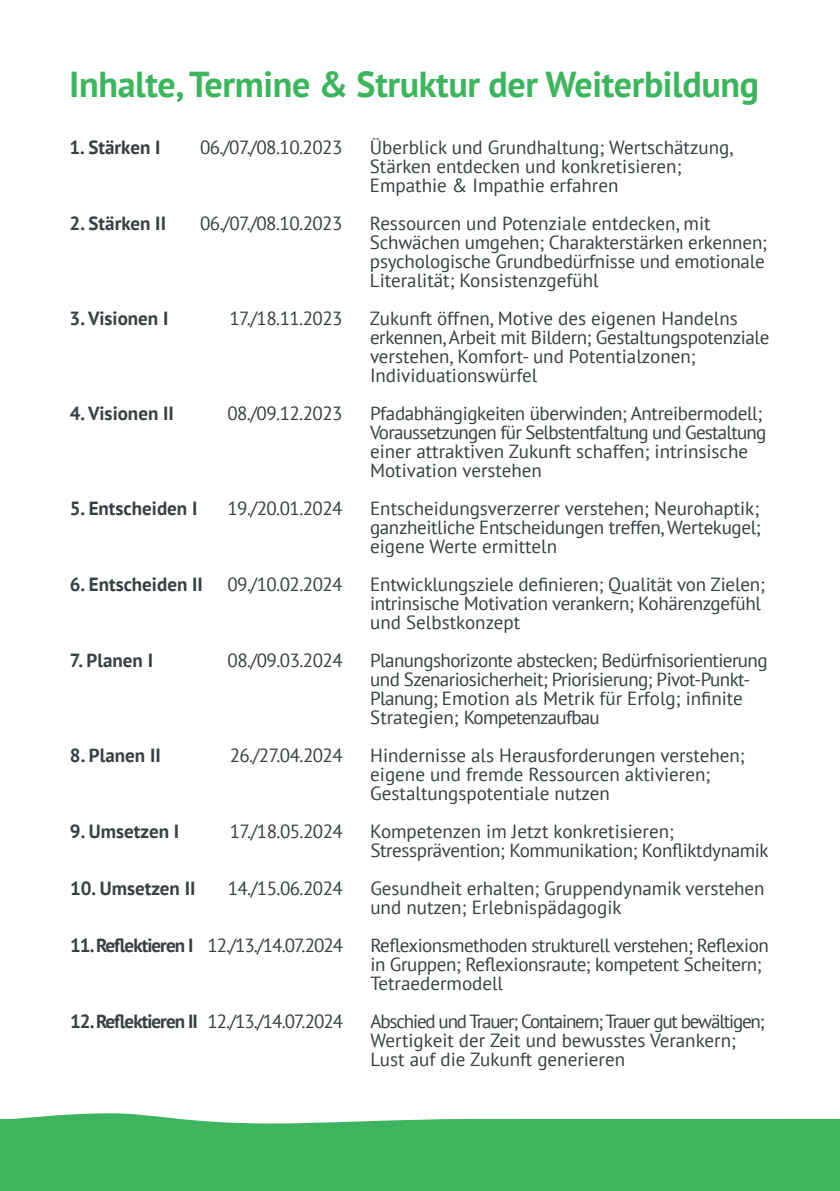
<style>
.page{position:relative;width:840px;height:1191px;background:#fff}
.page>*{position:absolute;margin:0;border:0;box-sizing:border-box;transform-origin:0 0}
.t1{font:700 36px "PT Sans";letter-spacing:-.01em;color:#3eb45e}
.t2{font:19px/19px "PT Sans";letter-spacing:-.01em;color:#364042}
.t3{font:19px/19px "PT Sans";letter-spacing:-.03em;color:#364042}
.t4{font:700 19px "PT Sans";color:#364042}
.t5{font:19px "PT Sans";letter-spacing:-.05em;color:#364042}
.s1{font-weight:700}
</style>
<div class="page">
<svg style="left:0;top:1113px;width:839px;height:78px;background:#4db96a"></svg>
<h1 class="t1" style="left:69px;top:61px;width:691px">Inhalte, Termine &amp; Struktur der Weiterbildung</h1>
<p class="t4" style="left:69px;top:135px;width:93px">1. Stärken I</p>
<p class="t3" style="left:200px;top:137px;width:144px">06./07./08.10.2023</p>
<p class="t2" style="left:369px;top:137px;width:365px">Überblick und Grundhaltung; Wertschätzung,<br>Stärken entdecken und konkretisieren;<br>Empathie &amp; Impathie erfahren</p>
<p class="t4" style="left:70px;top:211px;width:98px">2. Stärken II</p>
<p class="t3" style="left:200px;top:213px;width:144px">06./07./08.10.2023</p>
<p class="t2" style="left:370px;top:213px;width:398px">Ressourcen und Potenziale entdecken, mit Schwächen umgehen; Charakterstärken erkennen; psychologische Grundbedürfnisse und emotionale Literalität; Konsistenzgefühl</p>
<p class="t4" style="left:70px;top:306px;width:100px">3. Visionen I</p>
<p class="t3" style="left:229px;top:308px;width:114px">17./18.11.2023</p>
<p class="t2" style="left:370px;top:308px;width:401px">Zukunft öffnen, Motive des eigenen Handelns erkennen, Arbeit mit Bildern; Gestaltungspotenziale verstehen, Komfort- und Potentialzonen; Individuationswürfel</p>
<p class="t4" style="left:70px;top:401px;width:106px">4. Visionen II</p>
<p class="t3" style="left:227px;top:403px;width:117px">08./09.12.2023</p>
<p class="t2" style="left:370px;top:403px;width:397px">Pfadabhängigkeiten überwinden; Antreibermodell; Voraussetzungen für Selbstentfaltung und Gestaltung einer attraktiven Zukunft schaffen; intrinsische Motivation verstehen</p>
<p class="t4" style="left:70px;top:496px;width:129px">5. Entscheiden I</p>
<p class="t3" style="left:227px;top:498px;width:117px">19./20.01.2024</p>
<p class="t2" style="left:370px;top:498px;width:392px;text-align:justify">Entscheidungsverzerrer verstehen; Neurohaptik; ganzheitliche Entscheidungen treffen, Wertekugel; eigene Werte ermitteln</p>
<p class="t4" style="left:70px;top:572px;width:135px">6. Entscheiden II</p>
<p class="t3" style="left:227px;top:574px;width:117px">09./10.02.2024</p>
<p class="t2" style="left:370px;top:574px;width:396px">Entwicklungsziele definieren; Qualität von Zielen; intrinsische Motivation verankern; Kohärenzgefühl und Selbstkonzept</p>
<p class="t4" style="left:70px;top:648px;width:85px">7. Planen I</p>
<p class="t3" style="left:227px;top:650px;width:117px">08./09.03.2024</p>
<p class="t3" style="left:370px;top:650px;width:399px">Planungshorizonte abstecken; Bedürfnisorientierung und Szenariosicherheit; Priorisierung; Pivot-Punkt-Planung; Emotion als Metrik für Erfolg; infinite Strategien; Kompetenzaufbau</p>
<p class="t4" style="left:70px;top:743px;width:92px">8. Planen II</p>
<p class="t3" style="left:229px;top:745px;width:114px">26./27.04.2024</p>
<p class="t2" style="left:370px;top:745px;width:376px">Hindernisse als Herausforderungen verstehen; eigene und fremde Ressourcen aktivieren;<br>Gestaltungspotentiale nutzen</p>
<p class="t4" style="left:70px;top:819px;width:111px">9. Umsetzen I</p>
<p class="t3" style="left:230px;top:821px;width:114px">17./18.05.2024</p>
<p class="t2" style="left:370px;top:821px;width:399px">Kompetenzen im Jetzt konkretisieren;<br>Stressprävention; Kommunikation; Konfliktdynamik</p>
<p class="t4" style="left:70px;top:876px;width:127px">10. Umsetzen II</p>
<p class="t3" style="left:227px;top:878px;width:117px">14./15.06.2024</p>
<p class="t2" style="left:370px;top:878px;width:395px">Gesundheit erhalten; Gruppendynamik verstehen und nutzen; Erlebnispädagogik</p>
<p class="t5" style="left:70px;top:933px;width:274px"><span class="s1">11. Reflektieren I</span> 12./13./14.07.2024</p>
<p class="t3" style="left:370px;top:935px;width:399px">Reflexionsmethoden strukturell verstehen; Reflexion in Gruppen; Reflexionsraute; kompetent Scheitern;<br>Tetraedermodell</p>
<p class="t5" style="left:70px;top:1009px;width:274px"><span class="s1">12. Reflektieren II</span> 12./13./14.07.2024</p>
<p class="t2" style="left:370px;top:1011px;width:395px">Abschied und Trauer; Containern; Trauer gut bewältigen;<br>Wertigkeit der Zeit und bewusstes Verankern;<br>Lust auf die Zukunft generieren</p>
</div>
